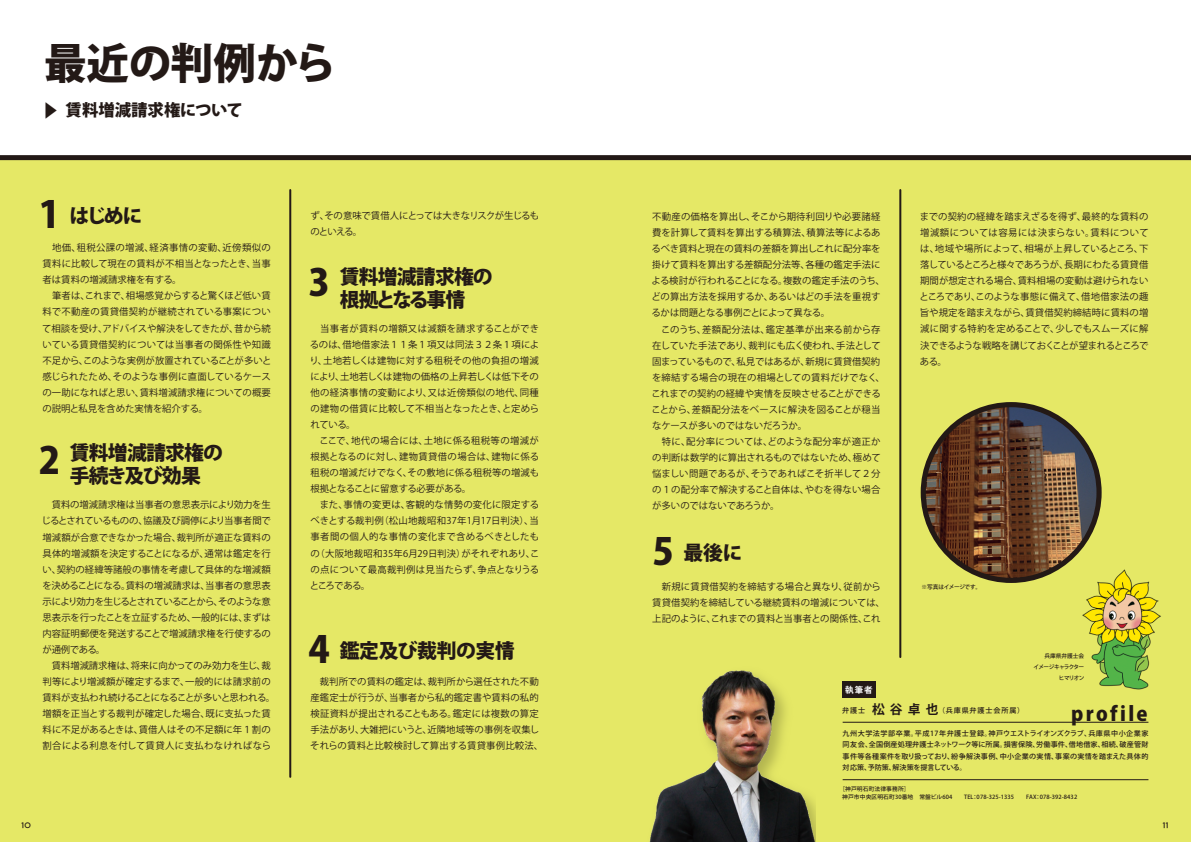
<style>
.page{position:relative;width:1191px;height:842px;background:#fff}
.page>*{position:absolute;margin:0;border:0;box-sizing:border-box;transform-origin:0 0}
.t1{font:800 42.5px "Koz Go Pro";letter-spacing:-.005em;color:#231916}
.t2{font:800 19.8px/22.7px "Koz Go Pro";letter-spacing:-.04em;color:#231916;text-align:center}
.t3{font:800 19.8px "Koz Go Pro";letter-spacing:-.02em;color:#231916}
.t4{font:800 19.8px "Koz Go Pro";letter-spacing:.12em;color:#231916}
.t5{font:800 16.4px "Koz Go Pro";color:#231916}
.t6{font:9.4px/16.1px "Koz Go Pro";color:#231916}
.t7{font:9.4px/16.1px "Koz Go Pro";letter-spacing:-.065em;color:#231916}
.t8{font:700 8.5px "Koz Go Pro";color:#fff}
.t9{font:7.7px "Blair Md ITCTT Medium";color:#231916}
.t10{font:500 7.1px/11.3px "Koz Go Pro";letter-spacing:.035em;color:#231916;text-align:justify}
.t11{font:500 7.1px "Koz Go Pro";letter-spacing:.12em;color:#231916}
.t12{font:500 5.7px/7.8px "Koz Go Pro";letter-spacing:.02em;color:#231916}
.t13{font:500 5.7px/10.9px "Koz Go Pro";letter-spacing:-.08em;color:#231916;text-align:right}
.t14{font:500 5.7px "Koz Go Pro";letter-spacing:-.06em;color:#231916}
.s1{font-size:17.3px}
.s2{font-size:36.9px}
.s3{font-weight:700;font-size:12.8px}
</style>
<div class="page">
<div style="left:0;top:158px;width:1191px;height:684px;background:#e5e866"></div>
<div style="left:0;top:155px;width:1191px;height:5px;background:#231916"></div>
<hr style="left:842px;top:722px;width:306px;height:1px;background:#231916">
<hr style="left:842px;top:779px;width:306px;height:1px;background:#231916">
<hr style="left:289px;top:190px;width:2px;height:587px;background:#231916">
<hr style="left:899px;top:190px;width:2px;height:467px;background:#231916">
<div style="left:842px;top:682px;width:34px;height:16px;background:#231916"></div>
<img style="left:923px;top:405px;width:176px;height:175px;border-radius:88px">
<div style="left:920px;top:402px;width:181px;height:181px;border:5px solid #231916;border-radius:50%"></div>
<img style="left:1082px;top:569px;width:79px;height:121px">
<img style="left:649px;top:670px;width:166px;height:172px">
<h1 class="t1" style="left:44px;top:35px;width:294px">最近の判例から</h1>
<h3 class="t5" style="left:41px;top:99px;width:203px"><span class="s1">▶</span> 賃料増減請求権について</h3>
<h2 class="t2" style="left:39px;top:205px;width:105px"><span class="s2">1</span> はじめに</h2>
<p class="t6" style="left:42px;top:240px;width:231px">　地価、租税公課の増減、経済事情の変動、近傍類似の賃料に比較して現在の賃料が不相当となったとき、当事者は賃料の増減請求権を有する。<br>　筆者は、これまで、相場感覚からすると驚くほど低い賃料で不動産の賃貸借契約が継続されている事案について相談を受け、アドバイスや解決をしてきたが、昔から続いている賃貸借契約については当事者の関係性や知識不足から、このような実例が放置されていることが多いと感じられたため、そのような事例に直面しているケースの一助になればと思い、賃料増減請求権についての概要の説明と私見を含めた実情を紹介する。</p>
<h2 class="t2" style="left:39px;top:443px;width:186px"><span class="s2">2</span> 賃料増減請求権の手続き及び効果</h2>
<p class="t6" style="left:42px;top:497px;width:235px">　賃料の増減請求権は当事者の意思表示により効力を生じるとされているものの、協議及び調停により当事者間で増減額が合意できなかった場合、裁判所が適正な賃料の具体的増減額を決定することになるが、通常は鑑定を行い、契約の経緯等諸般の事情を考慮して具体的な増減額を決めることになる。賃料の増減請求は、当事者の意思表示により効力を生じるとされていることから、そのような意思表示を行ったことを立証するため、一般的には、まずは内容証明郵便を発送することで増減請求権を行使するのが通例である。<br>　賃料増減請求権は、将来に向かってのみ効力を生じ、裁判等により増減額が確定するまで、一般的には請求前の賃料が支払われ続けることになることが多いと思われる。増額を正当とする裁判が確定した場合、既に支払った賃料に不足があるときは、賃借人はその不足額に年１割の割合による利息を付して賃貸人に支払わなければなら</p>
<p class="t7" style="left:310px;top:208px;width:230px">ず、その意味で賃借人にとっては大きなリスクが生じるものといえる。</p>
<h2 class="t2" style="left:309px;top:267px;width:186px"><span class="s2">3</span> 賃料増減請求権の根拠となる事情</h2>
<p class="t6" style="left:309px;top:320px;width:232px">　当事者が賃料の増額又は減額を請求することができるのは、借地借家法１１条１項又は同法３２条１項により、土地若しくは建物に対する租税その他の負担の増減により、土地若しくは建物の価格の上昇若しくは低下その他の経済事情の変動により、又は近傍類似の地代、同種の建物の借賃に比較して不相当となったとき、と定められている。<br>　ここで、地代の場合には、土地に係る租税等の増減が根拠となるのに対し、建物賃貸借の場合は、建物に係る租税の増減だけでなく、その敷地に係る租税等の増減も根拠となることに留意する必要がある。<br>　また、事情の変更は、客観的な情勢の変化に限定するべきとする裁判例（松山地裁昭和37年1月17日判決）、当事者間の個人的な事情の変化まで含めるべきとしたもの（大阪地裁昭和35年6月29日判決）がそれぞれあり、この点について最高裁判例は見当たらず、争点となりうるところである。</p>
<h2 class="t3" style="left:309px;top:638px;width:208px"><span class="s2">4</span> 鑑定及び裁判の実情</h2>
<p class="t6" style="left:310px;top:674px;width:234px">　裁判所での賃料の鑑定は、裁判所から選任された不動産鑑定士が行うが、当事者から私的鑑定書や賃料の私的検証資料が提出されることもある。鑑定には複数の算定手法があり、大雑把にいうと、近隣地域等の事例を収集しそれらの賃料と比較検討して算出する賃貸事例比較法、</p>
<p class="t6" style="left:651px;top:209px;width:235px">不動産の価格を算出し、そこから期待利回りや必要諸経費を計算して賃料を算出する積算法、積算法等によるあるべき賃料と現在の賃料の差額を算出しこれに配分率を掛けて賃料を算出する差額配分法等、各種の鑑定手法による検討が行われることになる。複数の鑑定手法のうち、どの算出方法を採用するか、あるいはどの手法を重視するかは問題となる事例ごとによって異なる。<br>　このうち、差額配分法は、鑑定基準が出来る前から存在していた手法であり、裁判にも広く使われ、手法として固まっているもので、私見ではあるが、新規に賃貸借契約を締結する場合の現在の相場としての賃料だけでなく、これまでの契約の経緯や実情を反映させることができることから、差額配分法をベースに解決を図ることが穏当なケースが多いのではないだろうか。<br>　特に、配分率については、どのような配分率が適正かの判断は数学的に算出されるものではないため、極めて悩ましい問題であるが、そうであればこそ折半して２分の１の配分率で解決すること自体は、やむを得ない場合が多いのではないであろうか。</p>
<h2 class="t2" style="left:652px;top:543px;width:92px"><span class="s2">5</span> 最後に</h2>
<p class="t6" style="left:652px;top:578px;width:234px">　新規に賃貸借契約を締結する場合と異なり、従前から賃貸借契約を締結している継続賃料の増減については、上記のように、これまでの賃料と当事者との関係性、これ</p>
<p class="t8" style="left:845px;top:684px;width:29px">執筆者</p>
<p class="t6" style="left:919px;top:209px;width:231px;text-align:justify">までの契約の経緯を踏まえざるを得ず、最終的な賃料の増減額については容易には決まらない。賃料については、地域や場所によって、相場が上昇しているところ、下落しているところと様々であろうが、長期にわたる賃貸借期間が想定される場合、賃料相場の変動は避けられないところであり、このような事態に備えて、借地借家法の趣旨や規定を踏まえながら、賃貸借契約締結時に賃料の増減に関する特約を定めることで、少しでもスムーズに解決できるような戦略を講じておくことが望まれるところである。</p>
<p class="t14" style="left:921px;top:583px;width:61px">※写真はイメージです。</p>
<p class="t13" style="left:1033px;top:650px;width:53px">兵庫県弁護士会<br>イメージキャラクターヒマリオン</p>
<p class="t11" style="left:872px;top:706px;width:154px"><span class="s3">松谷卓也</span>（兵庫県弁護士会所属）</p>
<h2 class="t4" style="left:1071px;top:701px;width:78px">profile</h2>
<p class="t10" style="left:842px;top:728px;width:307px">九州大学法学部卒業。平成17年弁護士登録。神戸ウエストライオンズクラブ、兵庫県中小企業家同友会、全国倒産処理弁護士ネットワーク等に所属。損害保険、労働事件、借地借家、相続、破産管財事件等各種案件を取り扱っており、紛争解決事例、中小企業の実情、事案の実情を踏まえた具体的対応策、予防策、解決策を提言している。</p>
<p class="t10" style="left:842px;top:705px;width:24px">弁護士</p>
<p class="t12" style="left:842px;top:785px;width:236px;text-indent:-3px">［神戸明石町法律事務所］<br>神戸市中央区明石町30番地　常盤ビル604　　TEL：078-325-1335　　FAX：078-392-8432</p>
<p class="t9" style="left:21px;top:819px;width:12px">10</p>
<p class="t9" style="left:1162px;top:819px;width:7px">11</p>
</div>
